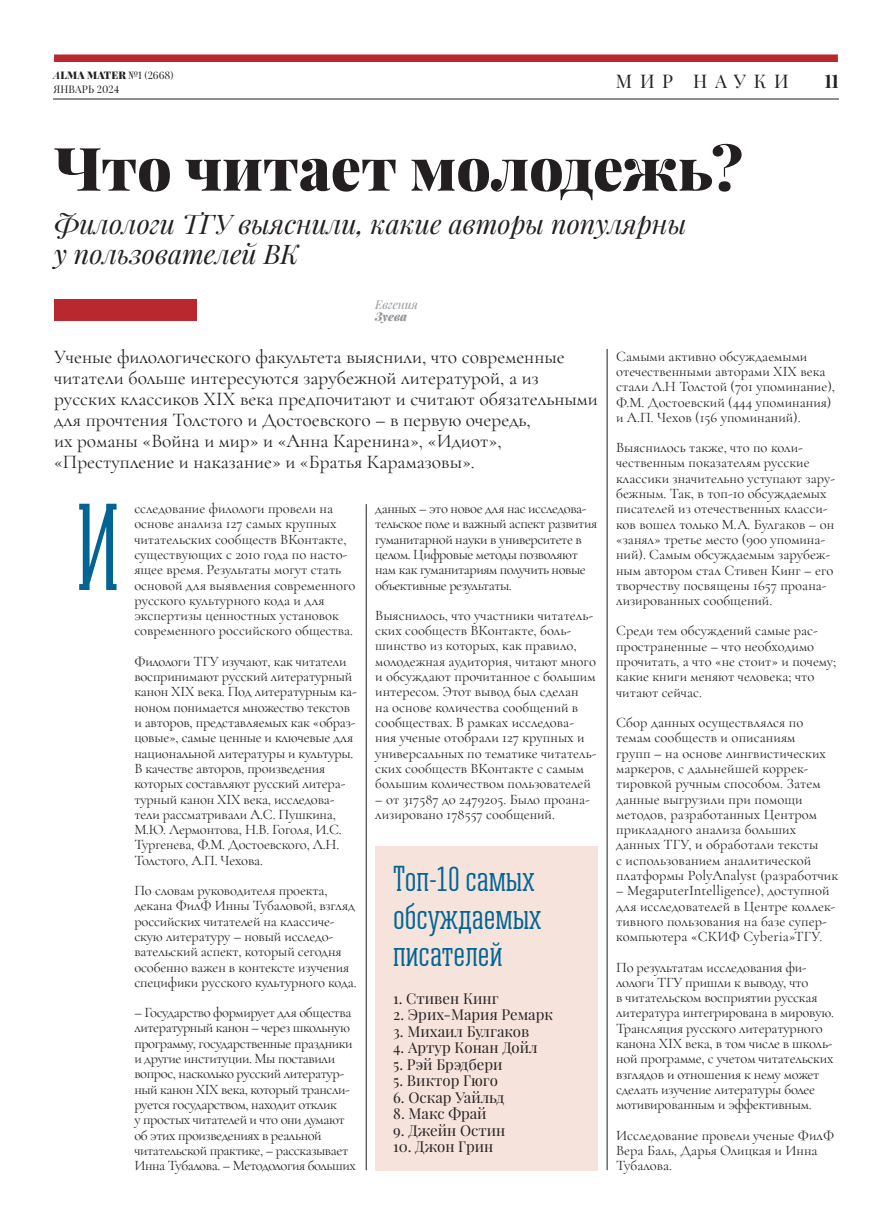
<style>
.page{position:relative;width:893px;height:1229px;background:#fff}
.page>*{position:absolute;margin:0;border:0;box-sizing:border-box;transform-origin:0 0}
.t1{font:123.3px "Ristretto Slab Pro";color:#016493}
.Alma_head_50{font:900 60px "Playfair Display";color:#231f20}
.Alma_News_Head{font:36px/37.5px "Ristretto Slab Pro";color:#016493}
.Alma_Subhead_22{font:italic 27px/30px "Playfair Display";color:#231f20}
.Alma_lead{font:19.5px/21px "Cormorant Garamond";color:#231f20}
.t2{font:18.75px "Playfair Display";letter-spacing:.41em;color:#231f20}
.t3{font:700 18.75px "Playfair Display";color:#231f20}
.Alma_Regular_subhea{font:15px "Playfair Display";color:#231f20}
.Alma_body{font:14.55px/15.3px "Cormorant Garamond";letter-spacing:-.005em;color:#231f20}
.Alma_body-2{font:14.55px/15.3px "Cormorant Garamond";letter-spacing:-.03em;color:#231f20}
.Alma_Author{font:italic 12px/12px "Playfair Display";color:#939598}
.t4{font:900 10.5px "Playfair Display";letter-spacing:.01em;color:#231f20}
.t5{font:10.5px "Playfair Display";letter-spacing:.01em;color:#231f20}
.s1{font-weight:700;font-style:italic}
.s2{font-weight:400}
.s3{font-weight:900}
</style>
<div class="page">
<div style="left:375px;top:846px;width:223px;height:324px;background:#f6e4dc"></div>
<div style="left:54px;top:55px;width:784px;height:7px;background:#b9282e"></div>
<hr style="left:53px;top:99px;width:786px;height:1px;background:#231f20">
<div style="left:54px;top:300px;width:143px;height:21px;background:#b9282e"></div>
<hr style="left:366px;top:504px;width:1px;height:666px;background:#231f20">
<hr style="left:607px;top:349px;width:1px;height:821px;background:#231f20">
<p class="t4" style="left:54px;top:69px;width:121px"><span class="s1">A</span>LMA MATER <span class="s2">№1 (2668)</span></p>
<p class="t5" style="left:54px;top:83px;width:67px">ЯНВАРЬ 2024</p>
<p class="t2" style="left:616px;top:69px;width:174px">МИР НАУКИ</p>
<p class="t3" style="left:824px;top:70px;width:16px">11</p>
<p class="Alma_head_50" style="left:54px;top:130px;width:691px">Что читает молодежь?</p>
<p class="Alma_Subhead_22" style="left:54px;top:208px;width:634px">Филологи ТГУ выяснили, какие авторы популярны у пользователей ВК</p>
<p class="Alma_Author" style="left:375px;top:298px;width:44px">Евгения<br><span class="s3">Зуева</span></p>
<p class="Alma_lead" style="left:54px;top:346px;width:545px">Ученые филологического факультета выяснили, что современные читатели больше интересуются зарубежной литературой, а из русских классиков XIX века предпочитают и считают обязательными для прочтения Толстого и Достоевского – в первую очередь,<br>их романы «Война и мир» и «Анна Каренина», «Идиот», «Преступление и наказание» и «Братья Карамазовы».</p>
<p class="t1" style="left:76px;top:477px;width:45px">И</p>
<p class="Alma_body" style="left:134px;top:501px;width:223px">сследование филологи провели на основе анализа 127 самых крупных читательских сообществ ВКонтакте, существующих с 2010 года по насто&shy;ящее время. Результаты могут стать основой для выявления современного русского культурного кода и для экспертизы ценностных установок современного российского общества.</p>
<p class="Alma_body" style="left:134px;top:653px;width:224px">Филологи ТГУ изучают, как читатели воспринимают русский литературный канон XIX века. Под литературным ка&shy;ноном понимается множество текстов и авторов, представляемых как «образ&shy;цовые», самые ценные и ключевые для национальной литературы и культуры.<br>В качестве авторов, произведения которых составляют русский литера&shy;турный канон XIX века, исследова&shy;тели рассматривали А.С. Пушкина, М.Ю. Лермонтова, Н.В. Гоголя, И.С.<br>Тургенева, Ф.М. Достоевского, Л.Н.<br>Толстого, А.П. Чехова.</p>
<p class="Alma_body" style="left:134px;top:883px;width:224px">По словам руководителя проекта, декана ФилФ Инны Тубаловой, взгляд российских читателей на классиче&shy;скую литературу – новый исследо&shy;вательский аспект, который сегодня особенно важен в контексте изучения специфики русского культурного кода.</p>
<p class="Alma_body-2" style="left:134px;top:1005px;width:223px">– Государство формирует для общества литературный канон – через школьную программу, государственные праздники и другие институции. Мы поставили вопрос, насколько русский литератур&shy;ный канон XIX века, который трансли&shy;руется государством, находит отклик<br>у простых читателей и что они думают об этих произведениях в реальной читательской практике, – рассказывает Инна Тубалова. – Методология больших</p>
<p class="Alma_body-2" style="left:375px;top:501px;width:223px">данных – это новое для нас исследова&shy;тельское поле и важный аспект развития гуманитарной науки в университете в целом. Цифровые методы позволяют нам как гуманитариям получить новые объективные результаты.</p>
<p class="Alma_body" style="left:375px;top:607px;width:223px">Выяснилось, что участники читатель&shy;ских сообществ ВКонтакте, боль&shy;шинство из которых, как правило, молодежная аудитория, читают много и обсуждают прочитанное с большим интересом. Этот вывод был сделан<br>на основе количества сообщений в сообществах. В рамках исследова&shy;ния ученые отобрали 127 крупных и универсальных по тематике читатель&shy;ских сообществ ВКонтакте с самым большим количеством пользователей</p>
<p class="Alma_body" style="left:375px;top:791px;width:216px">– от 317587 до 2479205. Было проана&shy;лизировано 178557 сообщений.</p>
<p class="Alma_News_Head" style="left:393px;top:860px;width:150px">Топ-10 самых обсуждаемых писателей</p>
<p class="Alma_Regular_subhea" style="left:393px;top:989px;width:107px">1. Стивен Кинг</p>
<p class="Alma_Regular_subhea" style="left:393px;top:1005px;width:161px">2. Эрих-Мария Ремарк</p>
<p class="Alma_Regular_subhea" style="left:393px;top:1022px;width:138px">3. Михаил Булгаков</p>
<p class="Alma_Regular_subhea" style="left:393px;top:1038px;width:146px">4. Артур Конан Дойл</p>
<p class="Alma_Regular_subhea" style="left:393px;top:1055px;width:111px">5. Рэй Брэдбери</p>
<p class="Alma_Regular_subhea" style="left:393px;top:1071px;width:106px">5. Виктор Гюго</p>
<p class="Alma_Regular_subhea" style="left:393px;top:1088px;width:113px">6. Оскар Уайльд</p>
<p class="Alma_Regular_subhea" style="left:393px;top:1104px;width:95px">8. Макс Фрай</p>
<p class="Alma_Regular_subhea" style="left:393px;top:1121px;width:114px">9. Джейн Остин</p>
<p class="Alma_Regular_subhea" style="left:393px;top:1137px;width:102px">10. Джон Грин</p>
<p class="Alma_body" style="left:616px;top:348px;width:220px">Самыми активно обсуждаемыми отечественными авторами XIX века стали Л.Н Толстой (701 упоминание), Ф.М. Достоевский (444 упоминания) и А.П. Чехов (156 упоминаний).</p>
<p class="Alma_body" style="left:616px;top:440px;width:221px">Выяснилось также, что по коли&shy;чественным показателям русские классики значительно уступают зару&shy;бежным. Так, в топ-10 обсуждаемых писателей из отечественных класси&shy;ков вошел только М.А. Булгаков – он «занял» третье место (900 упомина&shy;ний). Самым обсуждаемым зарубеж&shy;ным автором стал Стивен Кинг – его творчеству посвящены 1657 проана&shy;лизированных сообщений.</p>
<p class="Alma_body" style="left:616px;top:623px;width:222px">Среди тем обсуждений самые рас&shy;пространенные – что необходимо прочитать, а что «не стоит» и почему; какие книги меняют человека; что читают сейчас.</p>
<p class="Alma_body" style="left:616px;top:715px;width:224px">Сбор данных осуществлялся по темам сообществ и описаниям<br>групп – на основе лингвистических маркеров, с дальнейшей коррек&shy;тировкой ручным способом. Затем данные выгрузили при помощи методов, разработанных Центром прикладного анализа больших данных ТГУ, и обработали тексты<br>с использованием аналитической платформы PolyAnalyst (разработчик</p>
<p class="Alma_body" style="left:616px;top:883px;width:221px">– MegaputerIntelligence), доступной для исследователей в Центре коллек&shy;тивного пользования на базе супер&shy;компьютера «СКИФ Cyberia»ТГУ.</p>
<p class="Alma_body" style="left:616px;top:959px;width:220px">По результатам исследования фи&shy;лологи ТГУ пришли к выводу, что<br>в читательском восприятии русская литература интегрирована в мировую.<br>Трансляция русского литературного канона XIX века, в том числе в школь&shy;ной программе, с учетом читательских взглядов и отношения к нему может сделать изучение литературы более мотивированным и эффективным.</p>
<p class="Alma_body" style="left:616px;top:1127px;width:220px">Исследование провели ученые ФилФ<br>Вера Баль, Дарья Олицкая и Инна<br>Тубалова.</p>
</div>
